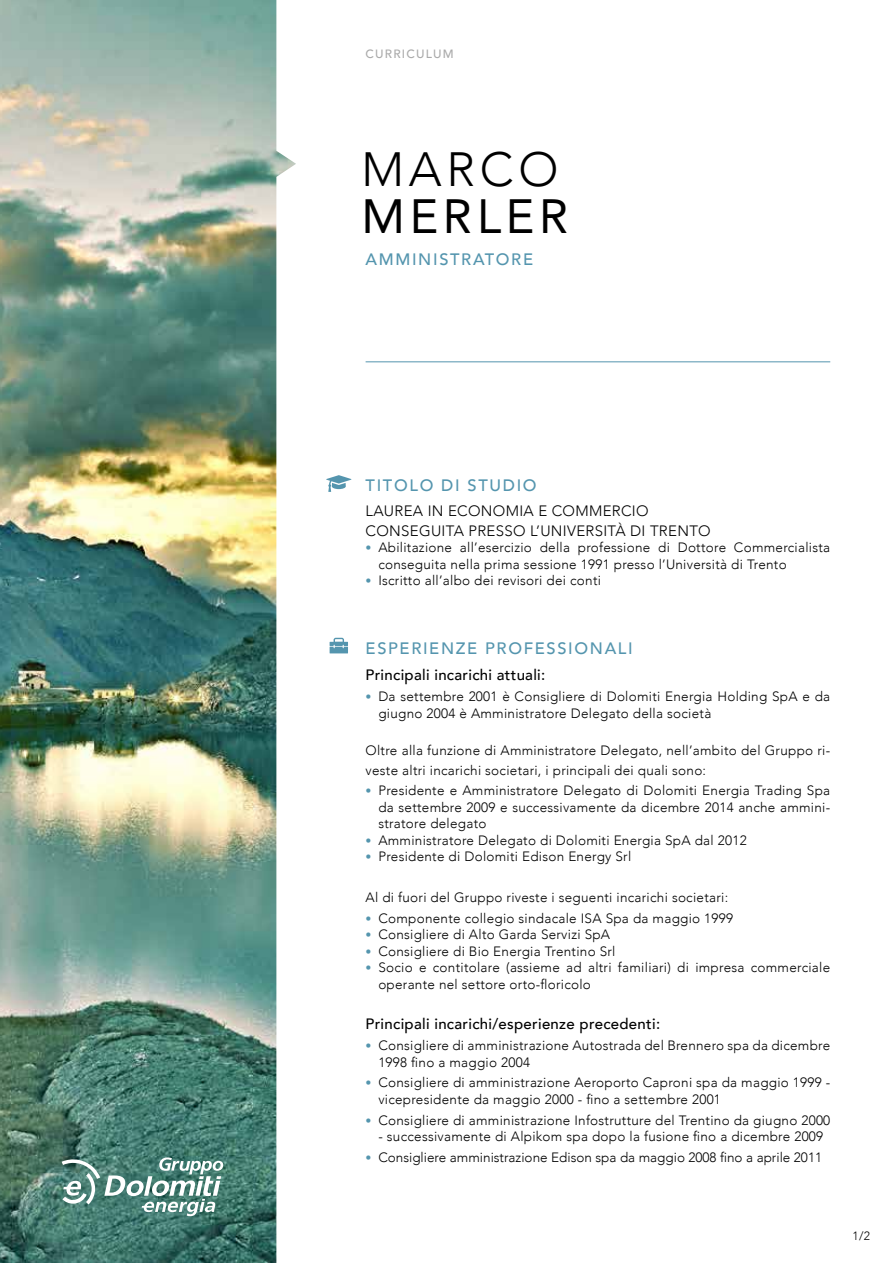
<style>
.page{position:relative;width:893px;height:1263px;background:#fff}
.page>*{position:absolute;margin:0;border:0;box-sizing:border-box;transform-origin:0 0}
.t1{font:48px "Avenir";letter-spacing:.1em;color:#000}
.t2{font:300 48px "Avenir";letter-spacing:.1em;color:#000}
.t3{font:500 16.5px "Avenir";letter-spacing:.1em;color:#5495ae}
.t4{font:500 15px "Avenir";letter-spacing:.02em;color:#000}
.t5{font:300 15px/19.8px "Avenir";letter-spacing:.02em;color:#000}
.t6{font:300 13.5px/16.5px "Avenir";letter-spacing:.02em;color:#000}
.t7{font:300 13.5px "Avenir";color:#000}
.t8{font:500 12px "Avenir";letter-spacing:.1em;color:#aaa}
.t9{font:300 12px "Avenir";color:#000}
.s1{font-family:"Corbel";font-weight:400;color:#5495ae}
</style>
<div class="page">
<hr style="left:366px;top:361px;width:464px;height:1px;background:#5495ae">
<svg style="left:326px;top:475px;width:25px;height:17px"></svg>
<div style="left:330px;top:647px;width:18px;height:6px;background:#5495ae"></div>
<svg style="left:330px;top:638px;width:18px;height:10px"></svg>
<img style="left:0;top:0;width:296px;height:1263px">
<svg style="left:62px;top:1157px;width:161px;height:59px"></svg>
<p class="t8" style="left:366px;top:44px;width:90px">CURRICULUM</p>
<h1 class="t2" style="left:361px;top:141px;width:199px">MARCO</h1>
<h1 class="t1" style="left:361px;top:178px;width:209px">MERLER</h1>
<p class="t3" style="left:366px;top:245px;width:169px">AMMINISTRATORE</p>
<p class="t3" style="left:366px;top:471px;width:173px">TITOLO DI STUDIO</p>
<p class="t5" style="left:366px;top:501px;width:347px">LAUREA IN ECONOMIA E COMMERCIO<br>CONSEGUITA PRESSO L’UNIVERSITÀ DI TRENTO</p>
<p class="t6" style="left:378px;top:539px;width:453px;text-indent:-13px"><span class="s1">•</span> Abilitazione all’esercizio della professione di Dottore Commercialista conseguita nella prima sessione 1991 presso l’Università di Trento</p>
<p class="t6" style="left:366px;top:572px;width:237px"><span class="s1">•</span> Iscritto all’albo dei revisori dei conti</p>
<p class="t3" style="left:366px;top:634px;width:269px">ESPERIENZE PROFESSIONALI</p>
<p class="t4" style="left:366px;top:662px;width:181px">Principali incarichi attuali:</p>
<p class="t6" style="left:378px;top:688px;width:453px;text-indent:-13px"><span class="s1">•</span> Da settembre 2001 è Consigliere di Dolomiti Energia Holding SpA e da giugno 2004 è Amministratore Delegato della società</p>
<p class="t6" style="left:366px;top:740px;width:466px;line-height:19.8px">Oltre alla funzione di Amministratore Delegato, nell’ambito del Gruppo ri&shy;veste altri incarichi societari, i principali dei quali sono:</p>
<p class="t6" style="left:378px;top:782px;width:453px;text-align:justify;text-indent:-13px"><span class="s1">•</span> Presidente e Amministratore Delegato di Dolomiti Energia Trading Spa da settembre 2009 e successivamente da dicembre 2014 anche ammini&shy;stratore delegato</p>
<p class="t6" style="left:366px;top:832px;width:383px"><span class="s1">•</span> Amministratore Delegato di Dolomiti Energia SpA dal 2012</p>
<p class="t6" style="left:366px;top:848px;width:267px"><span class="s1">•</span> Presidente di Dolomiti Edison Energy Srl</p>
<p class="t6" style="left:366px;top:889px;width:364px">Al di fuori del Gruppo riveste i seguenti incarichi societari:</p>
<p class="t6" style="left:366px;top:910px;width:369px"><span class="s1">•</span> Componente collegio sindacale ISA Spa da maggio 1999</p>
<p class="t6" style="left:366px;top:926px;width:246px"><span class="s1">•</span> Consigliere di Alto Garda Servizi SpA</p>
<p class="t6" style="left:366px;top:943px;width:251px"><span class="s1">•</span> Consigliere di Bio Energia Trentino Srl</p>
<p class="t6" style="left:378px;top:959px;width:453px;text-indent:-13px"><span class="s1">•</span> Socio e contitolare (assieme ad altri familiari) di impresa commerciale operante nel settore orto-floricolo</p>
<p class="t4" style="left:366px;top:1011px;width:296px">Principali incarichi/esperienze precedenti:</p>
<p class="t6" style="left:378px;top:1037px;width:453px;text-indent:-13px"><span class="s1">•</span> Consigliere di amministrazione Autostrada del Brennero spa da dicembre<br>1998 fino a maggio 2004</p>
<p class="t6" style="left:378px;top:1074px;width:453px;text-indent:-13px"><span class="s1">•</span> Consigliere di amministrazione Aeroporto Caproni spa da maggio 1999 - vicepresidente da maggio 2000 - fino a settembre 2001</p>
<p class="t6" style="left:366px;top:1112px;width:466px"><span class="s1">•</span> Consigliere di amministrazione Infostrutture del Trentino da giugno 2000</p>
<p class="t6" style="left:378px;top:1128px;width:446px">- successivamente di Alpikom spa dopo la fusione fino a dicembre 2009</p>
<p class="t7" style="left:366px;top:1149px;width:458px"><span class="s1">•</span> Consigliere amministrazione Edison spa da maggio 2008 fino a aprile 2011</p>
<p class="t9" style="left:853px;top:1229px;width:19px">1/2</p>
</div>
